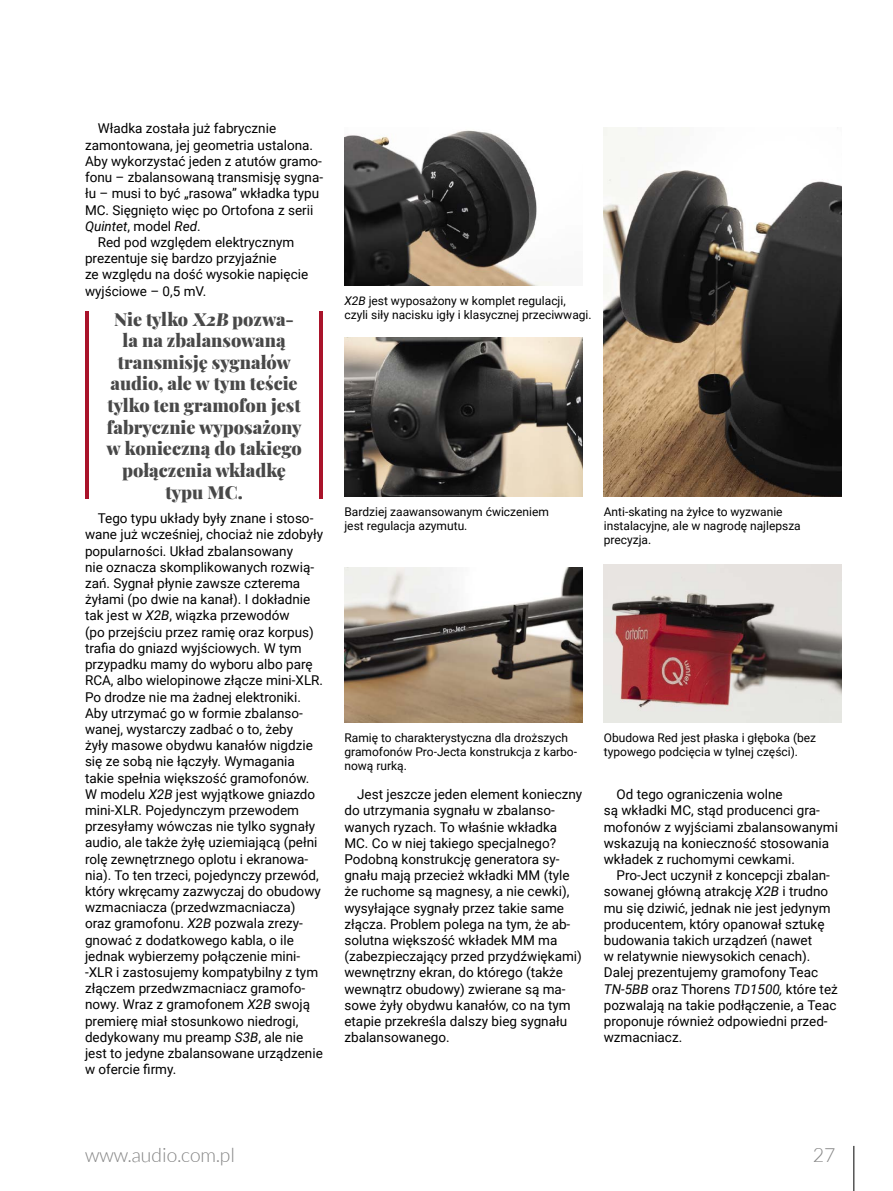
<style>
.page{position:relative;width:893px;height:1191px;background:#fff}
.page>*{position:absolute;margin:0;border:0;box-sizing:border-box;transform-origin:0 0}
.t1{font:300 19.5px "Lato";color:#858585}
.t2{font:900 18px/21.6px "Playfair Display";color:#484848;text-align:center}
.t3{font:13.5px/16.2px "Roboto";color:#000}
.t4{font:italic 13.5px "Roboto";color:#000}
.t5{font:12px/14.4px "Roboto";color:#000}
.s1{font-style:normal}
.s2{font-style:italic}
</style>
<div class="page">
<hr style="left:854px;top:1145px;width:1px;height:46px;background:#000">
<hr style="left:85px;top:312px;width:4px;height:187px;background:#a9132a">
<hr style="left:319px;top:312px;width:4px;height:187px;background:#a9132a">
<img style="left:604px;top:564px;width:238px;height:159px">
<img style="left:604px;top:127px;width:238px;height:369px">
<img style="left:344px;top:567px;width:239px;height:156px">
<img style="left:344px;top:130px;width:208px;height:156px">
<img style="left:344px;top:337px;width:239px;height:159px">
<p class="t3" style="left:98px;top:120px;width:180px">Władka została już fabrycznie</p>
<p class="t3" style="left:85px;top:136px;width:230px">zamontowana, jej geometria ustalona.</p>
<p class="t3" style="left:85px;top:152px;width:238px">Aby wykorzystać jeden z atutów gramo-</p>
<p class="t3" style="left:85px;top:169px;width:240px">fonu – zbalansowaną transmisję sygna-</p>
<p class="t3" style="left:85px;top:185px;width:236px">łu – musi to być „rasowa” wkładka typu</p>
<p class="t3" style="left:85px;top:201px;width:230px">MC. Sięgnięto więc po Ortofona z serii</p>
<p class="t4" style="left:85px;top:216px;width:117px">Quintet<span class="s1">, model</span> Red<span class="s1">.</span></p>
<p class="t3" style="left:98px;top:233px;width:198px">Red pod względem elektrycznym</p>
<p class="t3" style="left:85px;top:250px;width:193px">prezentuje się bardzo przyjaźnie</p>
<p class="t3" style="left:85px;top:266px;width:225px">ze względu na dość wysokie napięcie</p>
<p class="t3" style="left:85px;top:282px;width:123px">wyjściowe – 0,5 mV.</p>
<h2 class="t2" style="left:106px;top:306px;width:197px">Nie tylko X2B pozwa&shy;la na zbalansowaną transmisję sygnałów audio, ale w tym teście tylko ten gramofon jest fabrycznie wyposażony w konieczną do takiego połączenia wkładkę typu MC.</h2>
<p class="t3" style="left:85px;top:510px;width:240px;text-indent:13px">Tego typu układy były znane i stoso&shy;wane już wcześniej, chociaż nie zdobyły popularności. Układ zbalansowany<br>nie oznacza skomplikowanych rozwią&shy;zań. Sygnał płynie zawsze czterema żyłami (po dwie na kanał). I dokładnie tak jest w <span class="s2">X2B</span>, wiązka przewodów<br>(po przejściu przez ramię oraz korpus) trafia do gniazd wyjściowych. W tym przypadku mamy do wyboru albo parę RCA, albo wielopinowe złącze mini-XLR.<br>Po drodze nie ma żadnej elektroniki.<br>Aby utrzymać go w formie zbalanso&shy;wanej, wystarczy zadbać o to, żeby<br>żyły masowe obydwu kanałów nigdzie się ze sobą nie łączyły. Wymagania takie spełnia większość gramofonów.<br>W modelu <span class="s2">X2B</span> jest wyjątkowe gniazdo mini-XLR. Pojedynczym przewodem przesyłamy wówczas nie tylko sygnały audio, ale także żyłę uziemiającą (pełni rolę zewnętrznego oplotu i ekranowa&shy;nia). To ten trzeci, pojedynczy przewód, który wkręcamy zazwyczaj do obudowy wzmacniacza (przedwzmacniacza) oraz gramofonu. <span class="s2">X2B</span> pozwala zrezy&shy;gnować z dodatkowego kabla, o ile jednak wybierzemy połączenie mini--XLR i zastosujemy kompatybilny z tym złączem przedwzmacniacz gramofo&shy;nowy. Wraz z gramofonem <span class="s2">X2B</span> swoją premierę miał stosunkowo niedrogi, dedykowany mu preamp <span class="s2">S3B</span>, ale nie jest to jedyne zbalansowane urządzenie w ofercie firmy.</p>
<p class="t5" style="left:344px;top:293px;width:249px"><span class="s2">X2B</span> jest wyposażony w komplet regulacji, czyli siły nacisku igły i klasycznej przeciwwagi.</p>
<p class="t5" style="left:344px;top:504px;width:206px">Bardziej zaawansowanym ćwiczeniem jest regulacja azymutu.</p>
<p class="t5" style="left:604px;top:504px;width:198px">Anti-skating na żyłce to wyzwanie instalacyjne, ale w nagrodę najlepsza precyzja.</p>
<p class="t5" style="left:344px;top:729px;width:234px">Ramię to charakterystyczna dla droższych gramofonów Pro-Jecta konstrukcja z karbo&shy;nową rurką.</p>
<p class="t5" style="left:604px;top:729px;width:214px">Obudowa Red jest płaska i głęboka (bez typowego podcięcia w tylnej części).</p>
<p class="t3" style="left:344px;top:785px;width:239px;text-indent:13px">Jest jeszcze jeden element konieczny do utrzymania sygnału w zbalanso&shy;wanych ryzach. To właśnie wkładka MC. Co w niej takiego specjalnego?<br>Podobną konstrukcję generatora sy&shy;gnału mają przecież wkładki MM (tyle że ruchome są magnesy, a nie cewki), wysyłające sygnały przez takie same złącza. Problem polega na tym, że ab&shy;solutna większość wkładek MM ma (zabezpieczający przed przydźwiękami) wewnętrzny ekran, do którego (także wewnątrz obudowy) zwierane są ma&shy;sowe żyły obydwu kanałów, co na tym etapie przekreśla dalszy bieg sygnału zbalansowanego.</p>
<p class="t3" style="left:604px;top:785px;width:236px;text-indent:13px">Od tego ograniczenia wolne<br>są wkładki MC, stąd producenci gra&shy;mofonów z wyjściami zbalansowanymi wskazują na konieczność stosowania wkładek z ruchomymi cewkami.</p>
<p class="t3" style="left:604px;top:866px;width:236px;text-indent:13px">Pro-Ject uczynił z koncepcji zbalan&shy;sowanej główną atrakcję <span class="s2">X2B</span> i trudno mu się dziwić, jednak nie jest jedynym producentem, który opanował sztukę budowania takich urządzeń (nawet<br>w relatywnie niewysokich cenach).<br>Dalej prezentujemy gramofony Teac <span class="s2">TN-5BB</span> oraz Thorens <span class="s2">TD1500,</span> które też pozwalają na takie podłączenie, a Teac proponuje również odpowiedni przed&shy;wzmacniacz.</p>
<h1 class="t1" style="left:85px;top:1144px;width:151px">www.audio.com.pl</h1>
<h1 class="t1" style="left:813px;top:1144px;width:24px">27</h1>
</div>
